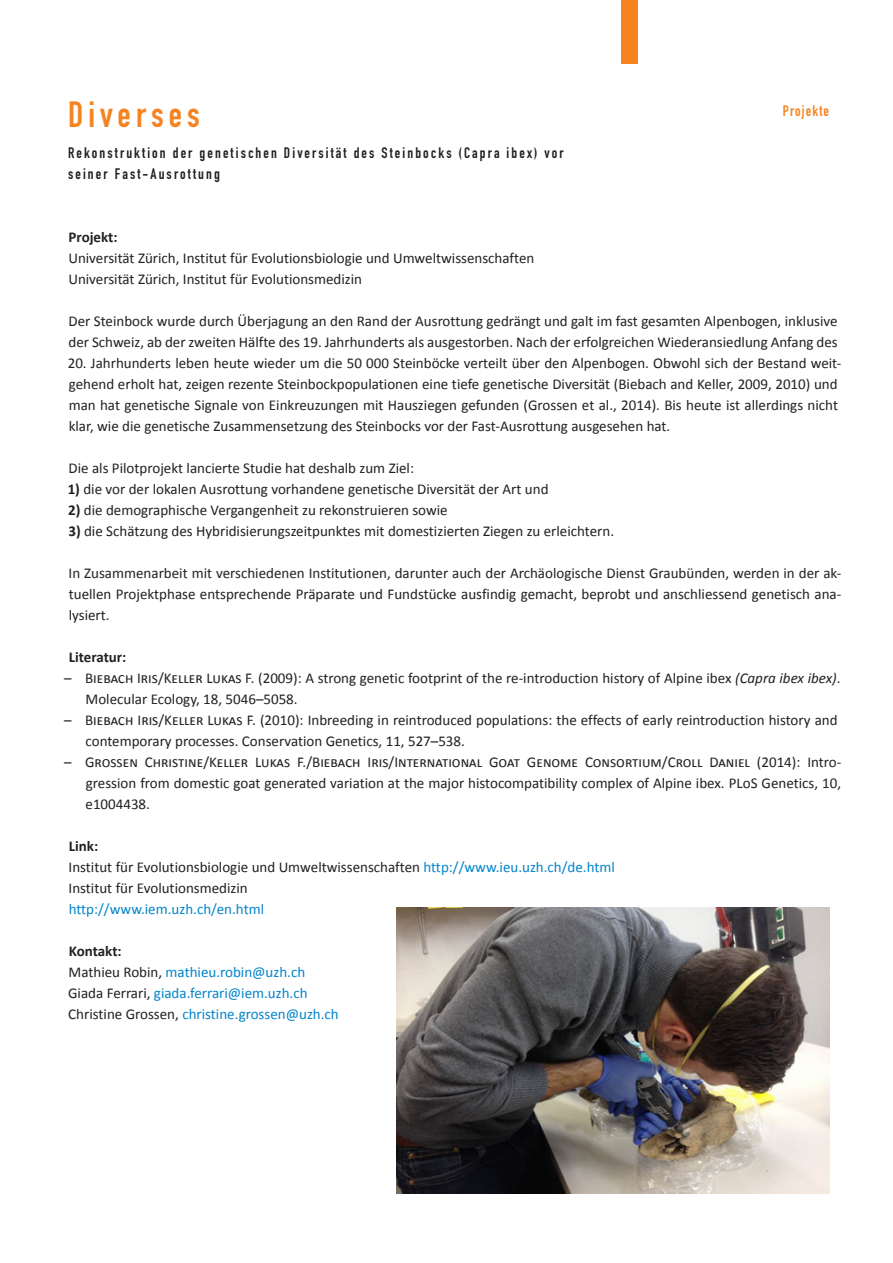
<style>
.page{position:relative;width:893px;height:1263px;background:#fff}
.page>*{position:absolute;margin:0;border:0;box-sizing:border-box;transform-origin:0 0}
.Titel{font:36px "DIN Engschrift Std";letter-spacing:.14em;color:#f58420}
.Grundschrift{font:15px/21px "Calibri";color:#231f20}
.Grundschrift-2{font:15px "Calibri";color:#0084ca}
.Titel-2{font:15px/21px "DIN Engschrift Std";letter-spacing:.14em;color:#231f20}
.Grundschrift-3{font:700 15px "Calibri";color:#231f20}
.t1{font:15px "DIN Engschrift Std";letter-spacing:.075em;color:#f58420}
.s1{font-weight:700}
.s2{font-style:italic}
.s3{color:#0084ca}
.s4{color:#231f20}
</style>
<div class="page">
<div style="left:621px;top:0;width:17px;height:64px;background:#f58420"></div>
<img style="left:397px;top:908px;width:432px;height:285px">
<p class="Titel" style="left:68px;top:93px;width:133px">Diverses</p>
<p class="Titel-2" style="left:68px;top:142px;width:497px">Rekonstruktion der genetischen Diversität des Steinbocks (Capra ibex) vor seiner Fast-Ausrottung</p>
<p class="t1" style="left:783px;top:102px;width:48px">Projekte</p>
<p class="Grundschrift-3" style="left:69px;top:227px;width:51px">Projekt:</p>
<p class="Grundschrift" style="left:68px;top:248px;width:467px">Universität Zürich, Institut für Evolutionsbiologie und Umweltwissenschaften</p>
<p class="Grundschrift" style="left:68px;top:269px;width:295px">Universität Zürich, Institut für Evolutionsmedizin</p>
<p class="Grundschrift" style="left:69px;top:311px;width:771px">Der Steinbock wurde durch Überjagung an den Rand der Ausrottung gedrängt und galt im fast gesamten Alpenbogen, inklusive der Schweiz, ab der zweiten Hälfte des 19. Jahrhunderts als ausgestorben. Nach der erfolgreichen Wiederansiedlung Anfang des</p>
<p class="Grundschrift" style="left:68px;top:353px;width:775px">20. Jahrhunderts leben heute wieder um die 50 000 Steinböcke verteilt über den Alpenbogen. Obwohl sich der Bestand weit&shy;gehend erholt hat, zeigen rezente Steinbockpopulationen eine tiefe genetische Diversität (Biebach and Keller, 2009, 2010) und man hat genetische Signale von Einkreuzungen mit Hausziegen gefunden (Grossen et al., 2014). Bis heute ist allerdings nicht klar, wie die genetische Zusammensetzung des Steinbocks vor der Fast-Ausrottung ausgesehen hat.</p>
<p class="Grundschrift" style="left:69px;top:458px;width:347px">Die als Pilotprojekt lancierte Studie hat deshalb zum Ziel:</p>
<p class="Grundschrift" style="left:68px;top:479px;width:482px"><span class="s1">1)</span> die vor der lokalen Ausrottung vorhandene genetische Diversität der Art und</p>
<p class="Grundschrift" style="left:68px;top:500px;width:381px"><span class="s1">2)</span> die demographische Vergangenheit zu rekonstruieren sowie</p>
<p class="Grundschrift" style="left:68px;top:521px;width:547px"><span class="s1">3)</span> die Schätzung des Hybridisierungszeitpunktes mit domestizierten Ziegen zu erleichtern.</p>
<p class="Grundschrift" style="left:69px;top:563px;width:774px;text-align:justify">In Zusammenarbeit mit verschiedenen Institutionen, darunter auch der Archäologische Dienst Graubünden, werden in der ak&shy;tuellen Projektphase entsprechende Präparate und Fundstücke ausfindig gemacht, beprobt und anschliessend genetisch ana&shy;lysiert.</p>
<p class="Grundschrift-3" style="left:69px;top:647px;width:59px">Literatur:</p>
<p class="Grundschrift" style="left:86px;top:668px;width:756px;text-indent:-21px">– Biebach Iris/Keller Lukas F. (2009): A strong genetic footprint of the re-introduction history of Alpine ibex <span class="s2">(Capra ibex ibex)</span>.<br>Molecular Ecology, 18, 5046–5058.</p>
<p class="Grundschrift" style="left:86px;top:710px;width:753px;text-indent:-21px">– Biebach Iris/Keller Lukas F. (2010): Inbreeding in reintroduced populations: the effects of early reintroduction history and contemporary processes. Conservation Genetics, 11, 527–538.</p>
<p class="Grundschrift" style="left:86px;top:752px;width:757px;text-align:justify;text-indent:-21px">– Grossen Christine/Keller Lukas F./Biebach Iris/International Goat Genome Consortium/Croll Daniel (2014): Intro&shy;gression from domestic goat generated variation at the major histocompatibility complex of Alpine ibex. PLoS Genetics, 10, e1004438.</p>
<p class="Grundschrift-3" style="left:69px;top:836px;width:31px">Link:</p>
<p class="Grundschrift" style="left:69px;top:857px;width:548px">Institut für Evolutionsbiologie und Umweltwissenschaften <span class="s3">http://www.ieu.uzh.ch/de.html</span></p>
<p class="Grundschrift" style="left:69px;top:878px;width:181px">Institut für Evolutionsmedizin</p>
<p class="Grundschrift-2" style="left:69px;top:900px;width:197px">http://www.iem.uzh.ch/en.html</p>
<p class="Grundschrift-3" style="left:69px;top:941px;width:54px">Kontakt:</p>
<p class="Grundschrift-2" style="left:69px;top:963px;width:238px"><span class="s4">Mathieu Robin,</span> mathieu.robin@uzh.ch</p>
<p class="Grundschrift-2" style="left:68px;top:984px;width:241px"><span class="s4">Giada Ferrari,</span> giada.ferrari@iem.uzh.ch</p>
<p class="Grundschrift-2" style="left:68px;top:1005px;width:272px"><span class="s4">Christine Grossen,</span> christine.grossen@uzh.ch</p>
</div>
